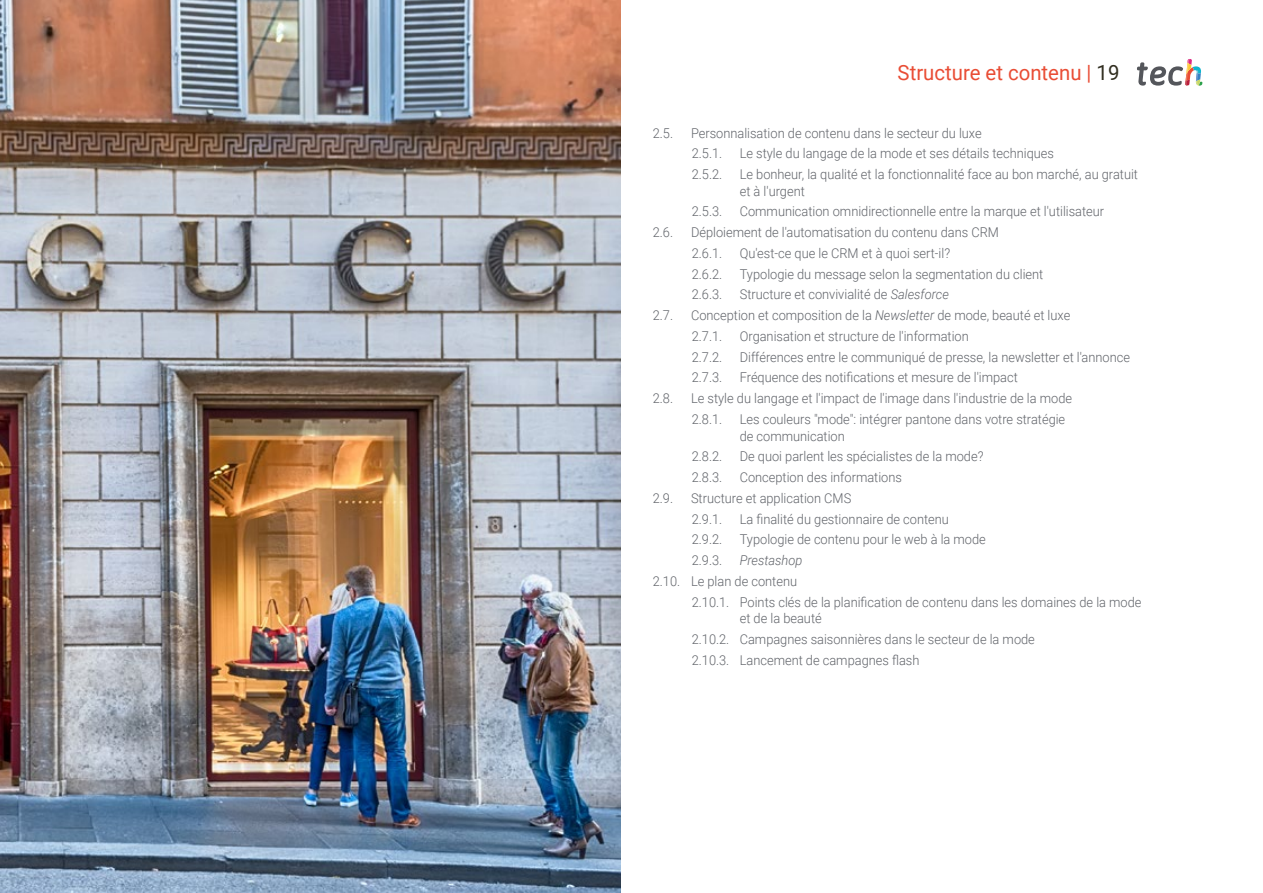
<style>
.page{position:relative;width:1263px;height:893px;background:#fff}
.page>*{position:absolute;margin:0;border:0;box-sizing:border-box;transform-origin:0 0}
.t1{font:21px "Roboto";color:#e94d35}
.t2{font:300 13.5px/20.7px "Roboto";color:#61646a;scale:.95 1}
.t3{font:italic 300 13.5px "Roboto";color:#61646a;scale:.95 1}
.s1{color:#312e20}
.s2{font-style:italic}
</style>
<div class="page">
<img style="left:0;top:0;width:621px;height:893px">
<svg style="left:1137px;top:59px;width:65px;height:27px"></svg>
<h1 class="t1" style="left:898px;top:57px;width:223px">Structure et contenu | <span class="s1">19</span></h1>
<p class="t2" style="left:653px;top:122px;width:23px">2.5.</p>
<p class="t2" style="left:691px;top:122px;width:307px">Personnalisation de contenu dans le secteur du luxe<br>2.5.1.</p>
<p class="t2" style="left:740px;top:143px;width:332px">Le style du langage de la mode et ses détails techniques</p>
<p class="t2" style="left:692px;top:164px;width:34px">2.5.2.</p>
<p class="t2" style="left:740px;top:166px;width:421px;line-height:16.5px">Le bonheur, la qualité et la fonctionnalité face au bon marché, au gratuit et à l'urgent</p>
<p class="t2" style="left:692px;top:201px;width:34px">2.5.3.</p>
<p class="t2" style="left:740px;top:201px;width:385px">Communication omnidirectionnelle entre la marque et l'utilisateur</p>
<p class="t2" style="left:653px;top:222px;width:23px">2.6.</p>
<p class="t2" style="left:691px;top:222px;width:326px">Déploiement de l'automatisation du contenu dans CRM<br>2.6.1.</p>
<p class="t2" style="left:740px;top:242px;width:223px">Qu'est-ce que le CRM et à quoi sert-il?</p>
<p class="t2" style="left:692px;top:263px;width:34px">2.6.2.</p>
<p class="t2" style="left:740px;top:263px;width:321px">Typologie du message selon la segmentation du client</p>
<p class="t2" style="left:692px;top:284px;width:34px">2.6.3.</p>
<p class="t2" style="left:740px;top:284px;width:222px">Structure et convivialité de <span class="s2">Salesforce</span></p>
<p class="t2" style="left:653px;top:305px;width:23px">2.7.</p>
<p class="t2" style="left:691px;top:305px;width:401px">Conception et composition de la <span class="s2">Newsletter</span> de mode, beauté et luxe<br>2.7.1.</p>
<p class="t2" style="left:740px;top:325px;width:243px">Organisation et structure de l'information</p>
<p class="t2" style="left:692px;top:346px;width:34px">2.7.2.</p>
<p class="t2" style="left:740px;top:346px;width:412px">Différences entre le communiqué de presse, la newsletter et l'annonce</p>
<p class="t2" style="left:692px;top:367px;width:34px">2.7.3.</p>
<p class="t2" style="left:740px;top:367px;width:294px">Fréquence des notifications et mesure de l'impact</p>
<p class="t2" style="left:653px;top:388px;width:23px">2.8.</p>
<p class="t2" style="left:691px;top:388px;width:403px">Le style du langage et l'impact de l'image dans l'industrie de la mode<br>2.8.1.</p>
<p class="t2" style="left:740px;top:410px;width:344px;line-height:16.5px">Les couleurs "mode": intégrer pantone dans votre stratégie de communication</p>
<p class="t2" style="left:692px;top:446px;width:34px">2.8.2.</p>
<p class="t2" style="left:740px;top:446px;width:258px">De quoi parlent les spécialistes de la mode?</p>
<p class="t2" style="left:692px;top:466px;width:34px">2.8.3.</p>
<p class="t2" style="left:740px;top:466px;width:172px">Conception des informations</p>
<p class="t2" style="left:653px;top:487px;width:23px">2.9.</p>
<p class="t2" style="left:691px;top:487px;width:170px">Structure et application CMS<br>2.9.1.</p>
<p class="t2" style="left:740px;top:508px;width:222px">La finalité du gestionnaire de contenu</p>
<p class="t2" style="left:692px;top:529px;width:34px">2.9.2.</p>
<p class="t2" style="left:740px;top:529px;width:261px">Typologie de contenu pour le web à la mode</p>
<p class="t2" style="left:692px;top:549px;width:34px">2.9.3.</p>
<p class="t3" style="left:740px;top:551px;width:67px">Prestashop</p>
<p class="t2" style="left:692px;top:570px;width:475px;text-indent:-39px">2.10. Le plan de contenu<br>2.10.1. Points clés de la planification de contenu dans les domaines de la mode</p>
<p class="t2" style="left:692px;top:607px;width:363px;text-indent:48px">et de la beauté<br>2.10.2. Campagnes saisonnières dans le secteur de la mode<br>2.10.3. Lancement de campagnes flash</p>
</div>
